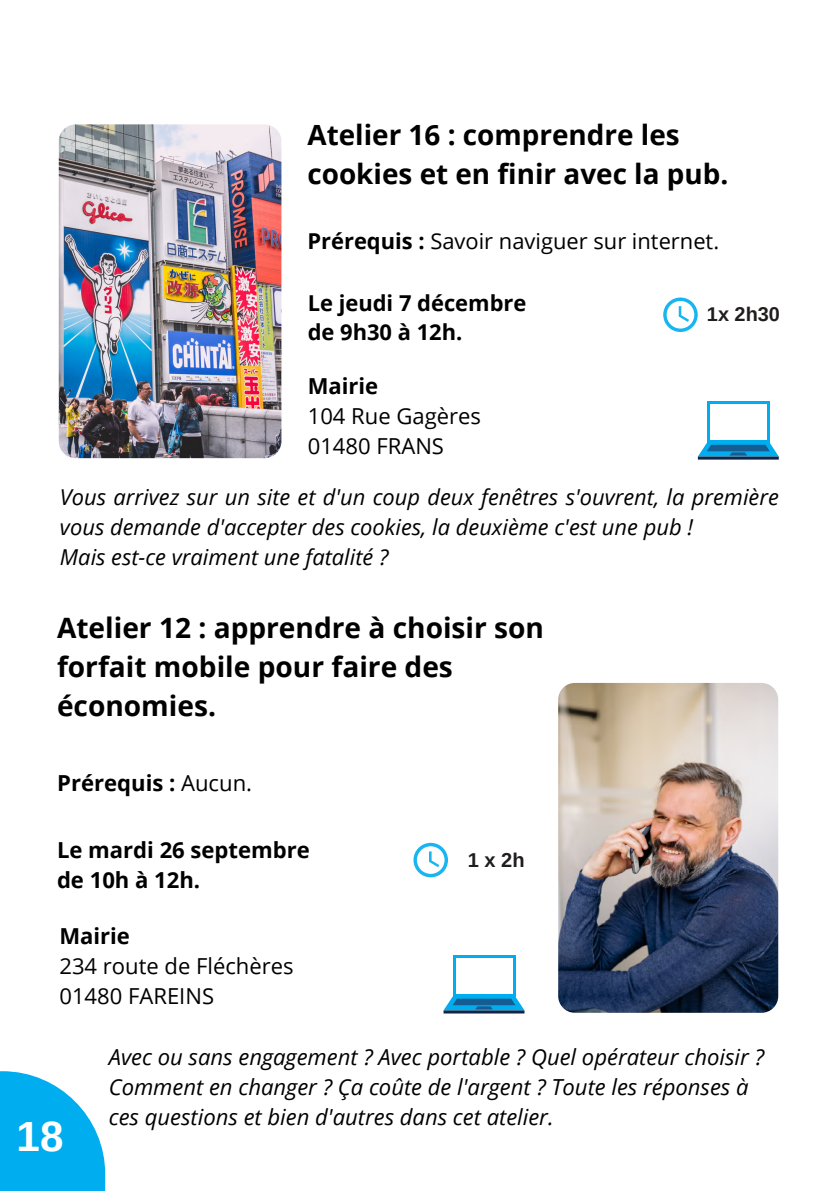
<style>
.page{position:relative;width:839px;height:1191px;background:#fff}
.page>*{position:absolute;margin:0;border:0;box-sizing:border-box;transform-origin:0 0}
.t1{font:700 42.2px "Arimo";color:#fff}
.t2{font:700 28px/39.2px "Open Sans";color:#000}
.t3{font:700 27.8px/38.8px "Open Sans";color:#000}
.t4{font:italic 22px/30.2px "Open Sans";color:#000}
.t5{font:700 22px/30px "Open Sans";color:#000}
.t6{font:22px "Open Sans";color:#000}
.t7{font:italic 21.8px/29.8px "Open Sans";color:#000}
.t8{font:21.8px "Open Sans";color:#000}
.t9{font:700 21.8px "Open Sans";color:#000}
.t10{font:700 20px "Arimo";color:#211d1d}
.s1{font-weight:700}
.s2{font-weight:400}
</style>
<div class="page">
<img style="left:558px;top:683px;width:220px;height:330px;border-radius:17px">
<div style="left:452px;top:955px;width:63px;height:42px;background:#00adef"></div>
<div style="left:456px;top:958px;width:56px;height:36px;background:#fff"></div>
<svg style="left:444px;top:997px;width:80px;height:13px"></svg>
<svg style="left:443px;top:1010px;width:81px;height:4px"></svg>
<svg style="left:413px;top:843px;width:35px;height:34px"></svg>
<svg style="left:0;top:1071px;width:105px;height:120px"></svg>
<img style="left:59px;top:124px;width:222px;height:334px;border-radius:17px">
<svg style="left:663px;top:298px;width:34px;height:34px"></svg>
<div style="left:706px;top:401px;width:63px;height:42px;background:#00adef"></div>
<div style="left:710px;top:404px;width:56px;height:36px;background:#fff"></div>
<svg style="left:697px;top:443px;width:81px;height:14px"></svg>
<hr style="left:697px;top:457px;width:81px;height:3px;background:#0f2649">
<p class="t3" style="left:307px;top:115px;width:422px">Atelier 16 : comprendre les cookies et en finir avec la pub.</p>
<p class="t8" style="left:307px;top:225px;width:413px"><span class="s1">Prérequis :</span> Savoir naviguer sur internet.</p>
<p class="t9" style="left:308px;top:287px;width:220px">Le jeudi 7 décembre</p>
<p class="t9" style="left:308px;top:317px;width:156px">de 9h30 à 12h.</p>
<p class="t5" style="left:308px;top:371px;width:72px">Mairie</p>
<p class="t6" style="left:308px;top:401px;width:175px">104 Rue Gagères</p>
<p class="t6" style="left:308px;top:431px;width:138px">01480 FRANS</p>
<p class="t10" style="left:707px;top:303px;width:75px">1x 2h30</p>
<p class="t7" style="left:60px;top:482px;width:720px">Vous arrivez sur un site et d'un coup deux fenêtres s'ouvrent, la première vous demande d'accepter des cookies, la deuxième c'est une pub !</p>
<p class="t7" style="left:60px;top:542px;width:330px">Mais est-ce vraiment une fatalité ?</p>
<p class="t2" style="left:57px;top:607px;width:488px">Atelier 12 : apprendre à choisir son forfait mobile pour faire des économies.</p>
<p class="t5" style="left:57px;top:767px;width:196px">Prérequis : <span class="s2">Aucun.</span></p>
<p class="t5" style="left:57px;top:835px;width:254px">Le mardi 26 septembre de 10h à 12h.</p>
<p class="t5" style="left:59px;top:921px;width:72px">Mairie</p>
<p class="t6" style="left:59px;top:951px;width:236px">234 route de Fléchères</p>
<p class="t6" style="left:59px;top:981px;width:156px">01480 FAREINS</p>
<p class="t10" style="left:467px;top:849px;width:58px">1x2h</p>
<p class="t1" style="left:17px;top:1113px;width:48px">18</p>
<p class="t4" style="left:109px;top:1042px;width:656px">Avec ou sans engagement ? Avec portable ? Quel opérateur choisir ?<br>Comment en changer ? Ça coûte de l'argent ? Toute les réponses à ces questions et bien d'autres dans cet atelier.</p>
</div>
